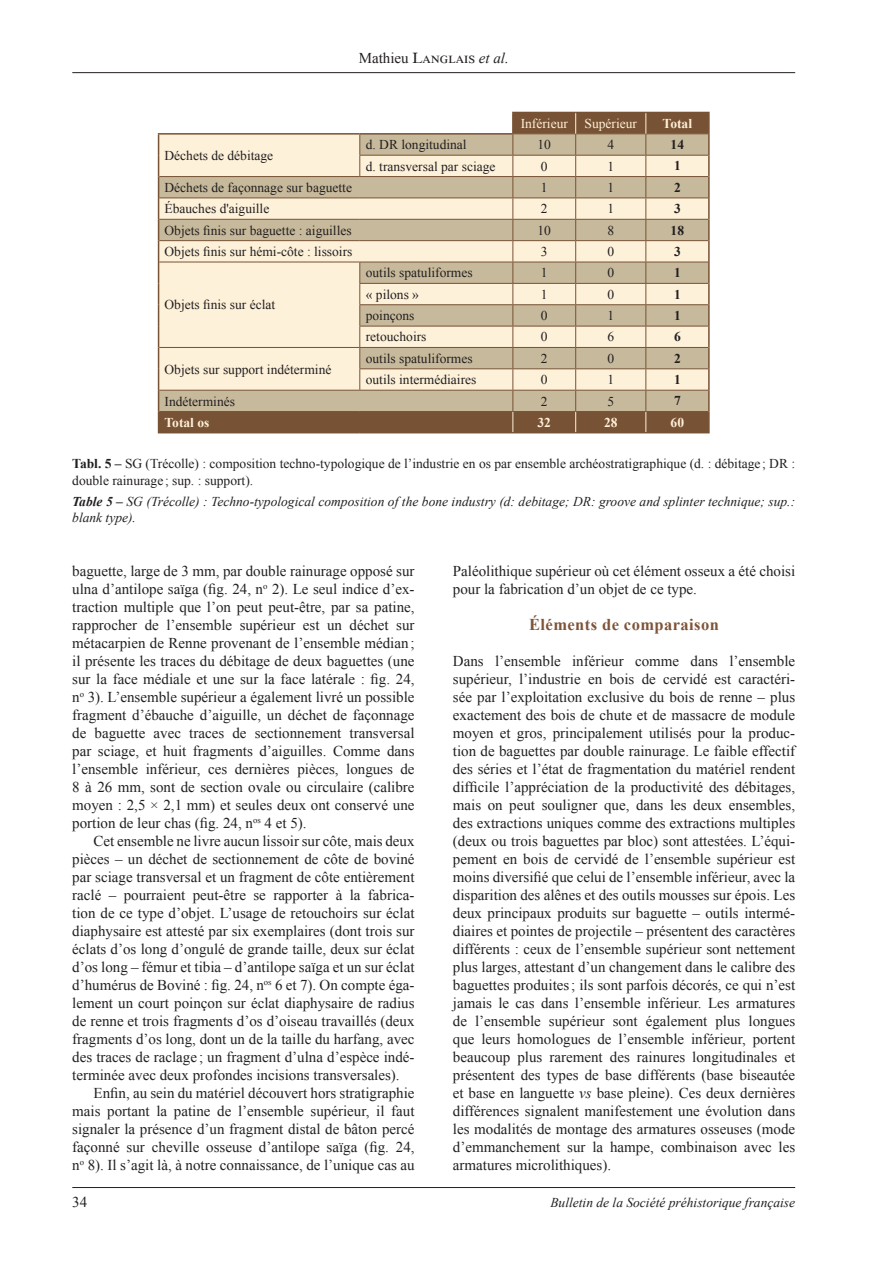
<style>
.page{position:relative;width:893px;height:1263px;background:#fff}
.page>*{position:absolute;margin:0;border:0;box-sizing:border-box;transform-origin:0 0}
.Titre2{font:700 16.5px "Times New Roman";letter-spacing:.025em;color:#7e5439}
.Sans_letrine{font:15px/18px "Times New Roman";color:#231f20;text-align:justify}
.t1{font:15px "Times Ten Roman SC";color:#231f20}
.Tableau{font:13.5px "Times New Roman";color:#231f20}
.Figures{font:italic 13.5px/16.5px "Times New Roman";color:#231f20}
.Figures-2{font:13.5px/16.5px "Times New Roman";color:#231f20}
.Tableau-2{font:13.5px "Times New Roman";color:#fef1d9}
.Tableau-3{font:700 13.5px "Times New Roman";color:#fef1d9}
.Tableau-4{font:700 13.5px "Times New Roman";color:#231f20}
.s1{font-family:"Times New Roman"}
.s2{font-family:"Times New Roman";font-style:italic}
.s3{font-weight:700}
.s4{font-style:italic}
</style>
<div class="page">
<hr style="left:72px;top:72px;width:723px;height:1px;background:#231f20">
<hr style="left:72px;top:1187px;width:723px;height:1px;background:#231f20">
<hr style="left:646px;top:112px;width:64px;height:1px;background:#785234">
<hr style="left:708px;top:113px;width:2px;height:21px;background:#785234">
<hr style="left:708px;top:134px;width:2px;height:21px;background:#785234">
<hr style="left:708px;top:155px;width:2px;height:22px;background:#785234">
<hr style="left:708px;top:177px;width:2px;height:21px;background:#785234">
<hr style="left:708px;top:198px;width:2px;height:21px;background:#785234">
<hr style="left:708px;top:219px;width:2px;height:22px;background:#785234">
<hr style="left:708px;top:241px;width:2px;height:21px;background:#785234">
<hr style="left:708px;top:262px;width:2px;height:21px;background:#785234">
<hr style="left:708px;top:283px;width:2px;height:22px;background:#785234">
<hr style="left:708px;top:305px;width:2px;height:21px;background:#785234">
<hr style="left:708px;top:326px;width:2px;height:21px;background:#785234">
<hr style="left:708px;top:347px;width:2px;height:22px;background:#785234">
<hr style="left:708px;top:369px;width:2px;height:21px;background:#785234">
<hr style="left:708px;top:390px;width:2px;height:22px;background:#785234">
<hr style="left:708px;top:412px;width:2px;height:20px;background:#785234">
<hr style="left:646px;top:432px;width:64px;height:1px;background:#785234">
<svg style="left:158px;top:112px;width:551px;height:321px;background:#d8c8ae"></svg>
<p class="Tableau" style="left:165px;top:146px;width:110px">Déchets de débitage</p>
<p class="t1" style="left:359px;top:49px;width:152px"><span class="s1">Mathieu</span> Langlais <span class="s2">et al.</span></p>
<p class="Tableau-2" style="left:521px;top:114px;width:49px">Inférieur</p>
<p class="Tableau-2" style="left:584px;top:114px;width:54px">Supérieur</p>
<p class="Tableau-3" style="left:663px;top:114px;width:31px">Total</p>
<p class="Tableau" style="left:366px;top:136px;width:102px">d. DR longitudinal</p>
<p class="Tableau" style="left:538px;top:136px;width:15px">10</p>
<p class="Tableau" style="left:607px;top:136px;width:8px">4</p>
<p class="Tableau-4" style="left:671px;top:135px;width:15px">14</p>
<p class="Tableau" style="left:366px;top:157px;width:131px">d. transversal par sciage</p>
<p class="Tableau" style="left:541px;top:157px;width:8px">0</p>
<p class="Tableau" style="left:607px;top:157px;width:8px">1</p>
<p class="Tableau-4" style="left:674px;top:157px;width:8px">1</p>
<p class="Tableau" style="left:165px;top:178px;width:189px">Déchets de façonnage sur baguette</p>
<p class="Tableau" style="left:541px;top:178px;width:8px">1</p>
<p class="Tableau" style="left:607px;top:178px;width:8px">1</p>
<p class="Tableau-4" style="left:674px;top:178px;width:8px">2</p>
<p class="Tableau" style="left:165px;top:200px;width:106px">Ébauches d'aiguille</p>
<p class="Tableau" style="left:541px;top:200px;width:8px">2</p>
<p class="Tableau" style="left:607px;top:200px;width:8px">1</p>
<p class="Tableau-4" style="left:674px;top:199px;width:8px">3</p>
<p class="Tableau" style="left:165px;top:221px;width:189px">Objets finis sur baguette : aiguilles</p>
<p class="Tableau" style="left:538px;top:221px;width:15px">10</p>
<p class="Tableau" style="left:607px;top:221px;width:8px">8</p>
<p class="Tableau-4" style="left:671px;top:221px;width:15px">18</p>
<p class="Tableau" style="left:165px;top:242px;width:189px">Objets finis sur hémi-côte : lissoirs</p>
<p class="Tableau" style="left:541px;top:242px;width:8px">3</p>
<p class="Tableau" style="left:607px;top:242px;width:8px">0</p>
<p class="Tableau-4" style="left:674px;top:242px;width:8px">3</p>
<p class="Tableau" style="left:165px;top:296px;width:112px">Objets finis sur éclat</p>
<p class="Tableau" style="left:165px;top:360px;width:168px">Objets sur support indéterminé</p>
<p class="Tableau" style="left:366px;top:264px;width:108px">outils spatuliformes</p>
<p class="Tableau" style="left:541px;top:264px;width:8px">1</p>
<p class="Tableau" style="left:607px;top:264px;width:8px">0</p>
<p class="Tableau-4" style="left:674px;top:263px;width:8px">1</p>
<p class="Tableau" style="left:366px;top:285px;width:55px">« pilons »</p>
<p class="Tableau" style="left:541px;top:285px;width:8px">1</p>
<p class="Tableau" style="left:607px;top:285px;width:8px">0</p>
<p class="Tableau-4" style="left:674px;top:285px;width:8px">1</p>
<p class="Tableau" style="left:366px;top:306px;width:50px">poinçons</p>
<p class="Tableau" style="left:541px;top:306px;width:8px">0</p>
<p class="Tableau" style="left:607px;top:306px;width:8px">1</p>
<p class="Tableau-4" style="left:674px;top:306px;width:8px">1</p>
<p class="Tableau" style="left:366px;top:328px;width:62px">retouchoirs</p>
<p class="Tableau" style="left:541px;top:328px;width:8px">0</p>
<p class="Tableau" style="left:607px;top:328px;width:8px">6</p>
<p class="Tableau-4" style="left:674px;top:327px;width:8px">6</p>
<p class="Tableau" style="left:366px;top:349px;width:108px">outils spatuliformes</p>
<p class="Tableau" style="left:541px;top:349px;width:8px">2</p>
<p class="Tableau" style="left:607px;top:349px;width:8px">0</p>
<p class="Tableau-4" style="left:674px;top:349px;width:8px">2</p>
<p class="Tableau" style="left:366px;top:371px;width:112px">outils intermédiaires</p>
<p class="Tableau" style="left:541px;top:371px;width:8px">0</p>
<p class="Tableau" style="left:607px;top:371px;width:8px">1</p>
<p class="Tableau-4" style="left:674px;top:370px;width:8px">1</p>
<p class="Tableau" style="left:165px;top:392px;width:72px">Indéterminés</p>
<p class="Tableau" style="left:541px;top:392px;width:8px">2</p>
<p class="Tableau" style="left:607px;top:392px;width:8px">5</p>
<p class="Tableau-4" style="left:674px;top:392px;width:8px">7</p>
<p class="Tableau-3" style="left:165px;top:413px;width:46px">Total os</p>
<p class="Tableau-3" style="left:538px;top:413px;width:15px">32</p>
<p class="Tableau-3" style="left:604px;top:413px;width:15px">28</p>
<p class="Tableau-3" style="left:671px;top:413px;width:15px">60</p>
<p class="Figures-2" style="left:72px;top:455px;width:724px"><span class="s3">Tabl. 5 –</span> SG (Trécolle) : composition techno-typologique de l’industrie en os par ensemble archéostratigraphique (d. : débitage ; DR : double rainurage ; sup. : support).</p>
<p class="Figures" style="left:72px;top:493px;width:724px"><span class="s3">Table 5 –</span> SG (Trécolle) : Techno-typological composition of the bone industry (d: debitage; DR: groove and splinter technique; sup.: blank type).</p>
<p class="Sans_letrine" style="left:72px;top:562px;width:344px">baguette, large de 3 mm, par double rainurage opposé sur ulna d’antilope saïga (fig. 24, n<sup>o</sup> 2). Le seul indice d’ex&shy;traction multiple que l’on peut peut-être, par sa patine, rapprocher de l’ensemble supérieur est un déchet sur métacarpien de Renne provenant de l’ensemble médian; il présente les traces du débitage de deux baguettes (une sur la face médiale et une sur la face latérale : fig. 24, n<sup>o</sup> 3). L’ensemble supérieur a également livré un possible fragment d’ébauche d’aiguille, un déchet de façonnage de baguette avec traces de sectionnement transversal par sciage, et huit fragments d’aiguilles. Comme dans l’ensemble inférieur, ces dernières pièces, longues de 8 à 26 mm, sont de section ovale ou circulaire (calibre moyen : 2,5 × 2,1 mm) et seules deux ont conservé une portion de leur chas (fig. 24, n<sup>os</sup> 4 et 5).</p>
<p class="Sans_letrine" style="left:72px;top:832px;width:344px;text-indent:21px">Cet ensemble ne livre aucun lissoir sur côte, mais deux pièces – un déchet de sectionnement de côte de boviné par sciage transversal et un fragment de côte entièrement raclé – pourraient peut-être se rapporter à la fabrica&shy;tion de ce type d’objet. L’usage de retouchoirs sur éclat diaphysaire est attesté par six exemplaires (dont trois sur éclats d’os long d’ongulé de grande taille, deux sur éclat d’os long – fémur et tibia – d’antilope saïga et un sur éclat d’humérus de Boviné : fig. 24, n<sup>os</sup> 6 et 7). On compte éga&shy;lement un court poinçon sur éclat diaphysaire de radius de renne et trois fragments d’os d’oiseau travaillés (deux fragments d’os long, dont un de la taille du harfang, avec des traces de raclage ; un fragment d’ulna d’espèce indé&shy;terminée avec deux profondes incisions transversales).</p>
<p class="Sans_letrine" style="left:72px;top:1084px;width:344px;text-indent:21px">Enfin, au sein du matériel découvert hors stratigraphie mais portant la patine de l’ensemble supérieur, il faut signaler la présence d’un fragment distal de bâton percé façonné sur cheville osseuse d’antilope saïga (fig. 24, n<sup>o</sup> 8). Il s’agit là, à notre connaissance, de l’unique cas au</p>
<p class="Sans_letrine" style="left:453px;top:562px;width:344px">Paléolithique supérieur où cet élément osseux a été choisi pour la fabrication d’un objet de ce type.</p>
<p class="Titre2" style="left:529px;top:613px;width:191px">Éléments de comparaison</p>
<p class="Sans_letrine" style="left:453px;top:652px;width:344px">Dans l’ensemble inférieur comme dans l’ensemble supérieur, l’industrie en bois de cervidé est caractéri&shy;sée par l’exploitation exclusive du bois de renne – plus exactement des bois de chute et de massacre de module moyen et gros, principalement utilisés pour la produc&shy;tion de baguettes par double rainurage. Le faible effectif des séries et l’état de fragmentation du matériel rendent difficile l’appréciation de la productivité des débitages, mais on peut souligner que, dans les deux ensembles, des extractions uniques comme des extractions multiples (deux ou trois baguettes par bloc) sont attestées. L’équi&shy;pement en bois de cervidé de l’ensemble supérieur est moins diversifié que celui de l’ensemble inférieur, avec la disparition des alênes et des outils mousses sur épois. Les deux principaux produits sur baguette – outils intermé&shy;diaires et pointes de projectile – présentent des caractères différents : ceux de l’ensemble supérieur sont nettement plus larges, attestant d’un changement dans le calibre des baguettes produites; ils sont parfois décorés, ce qui n’est jamais le cas dans l’ensemble inférieur. Les armatures de l’ensemble supérieur sont également plus longues que leurs homologues de l’ensemble inférieur, portent beaucoup plus rarement des rainures longitudinales et présentent des types de base différents (base biseautée et base en languette <span class="s4">vs</span> base pleine). Ces deux dernières différences signalent manifestement une évolution dans les modalités de montage des armatures osseuses (mode d’emmanchement sur la hampe, combinaison avec les armatures microlithiques).</p>
<p class="Sans_letrine" style="left:72px;top:1193px;width:16px">34</p>
<p class="Figures" style="left:550px;top:1194px;width:246px">Bulletin de la Société préhistorique française</p>
</div>
